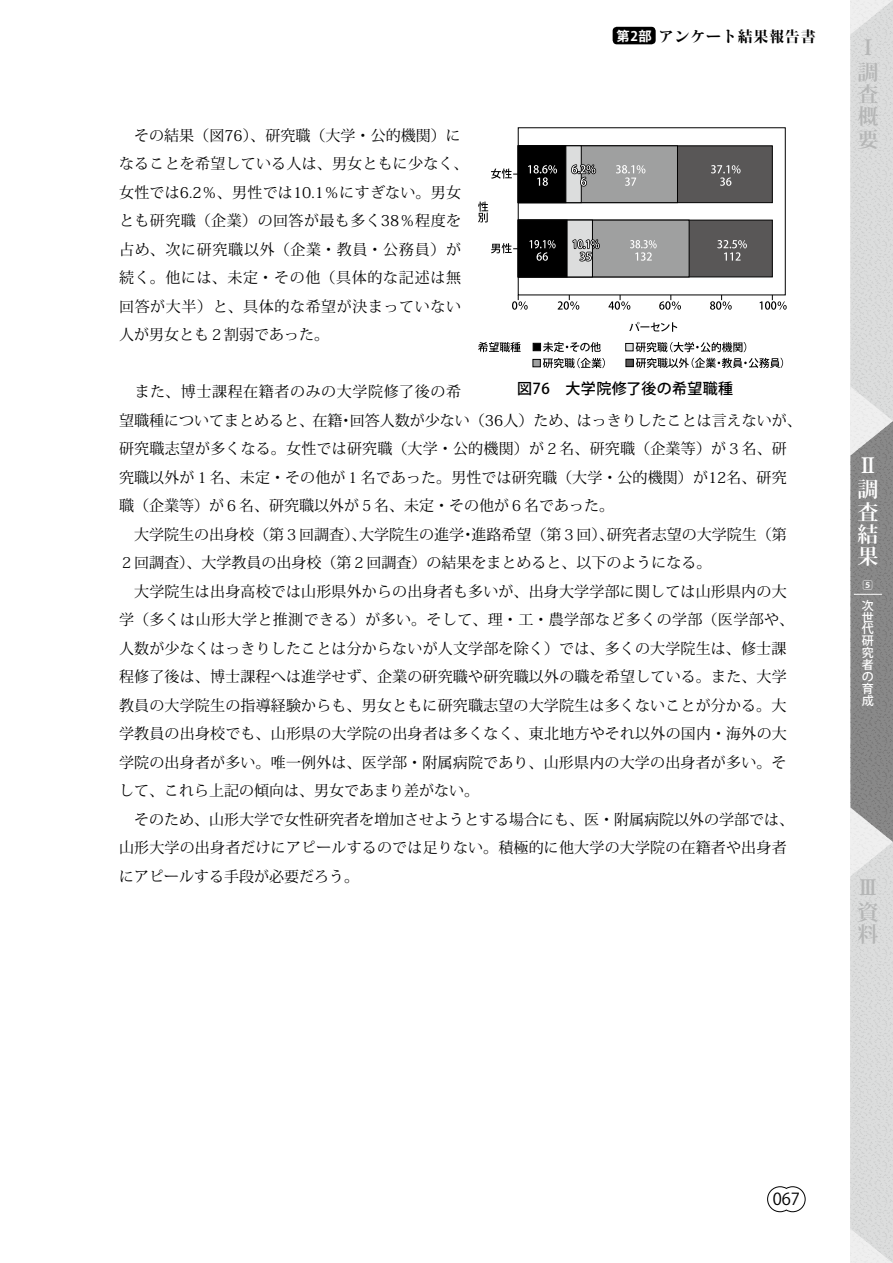
<style>
.page{position:relative;width:893px;height:1263px;background:#fff}
.page>*{position:absolute;margin:0;border:0;box-sizing:border-box;transform-origin:0 0}
.t1{font:700 21px/24.9px "Koz Min Std";color:#b5b6b6}
.t2{font:700 21px/22.2px "Koz Min Std";color:#fff}
.t3{font:16.5px "Koz Go Std";color:#000}
.t4{font:15px/28.5px "Koz Min Std";letter-spacing:.01em;color:#000}
.t5{font:500 15px "Koz Go Std";letter-spacing:.025em;color:#000}
.t6{font:800 15px "Kocho Std";letter-spacing:.05em;color:#000}
.t7{font:500 12px/11.9px "Koz Go Std";color:#fff;text-align:justify}
.t8{font:700 10.5px "Koz Go Pro";color:#fff}
.s1{font-family:"Koz Go Std";font-weight:700;font-size:13.2px;color:#fff}
</style>
<div class="page">
<svg style="left:767px;top:1186px;width:39px;height:26px"></svg>
<svg style="left:850px;top:0;width:43px;height:1263px;background:#c1c2c2"></svg>
<div style="left:613px;top:27px;width:43px;height:17px;background:#000;border-radius:4px"></div>
<svg style="left:629px;top:322px;width:48px;height:10px"></svg>
<svg style="left:478px;top:342px;width:43px;height:10px"></svg>
<div style="left:518px;top:220px;width:254px;height:57px;background:#595757;border:1px solid #000"></div>
<div style="left:518px;top:220px;width:171px;height:57px;background:#9fa0a0;border:1px solid #000"></div>
<div style="left:518px;top:220px;width:75px;height:57px;background:#dcdddd;border:1px solid #000"></div>
<div style="left:518px;top:220px;width:49px;height:57px;background:#000"></div>
<div style="left:518px;top:146px;width:254px;height:57px;background:#595757;border:1px solid #000"></div>
<div style="left:518px;top:146px;width:160px;height:57px;background:#9fa0a0;border:1px solid #000"></div>
<div style="left:518px;top:146px;width:63px;height:57px;background:#dcdddd"></div>
<div style="left:518px;top:146px;width:48px;height:57px;background:#000"></div>
<svg style="left:478px;top:202px;width:10px;height:20px"></svg>
<svg style="left:491px;top:243px;width:27px;height:10px"></svg>
<svg style="left:491px;top:169px;width:27px;height:10px"></svg>
<svg style="left:512px;top:295px;width:16px;height:15px"></svg>
<svg style="left:558px;top:295px;width:21px;height:15px"></svg>
<svg style="left:717px;top:240px;width:30px;height:21px"></svg>
<svg style="left:711px;top:165px;width:30px;height:21px"></svg>
<svg style="left:529px;top:240px;width:27px;height:21px"></svg>
<svg style="left:630px;top:240px;width:27px;height:21px"></svg>
<svg style="left:528px;top:165px;width:29px;height:21px"></svg>
<svg style="left:616px;top:165px;width:29px;height:21px"></svg>
<svg style="left:608px;top:295px;width:22px;height:15px"></svg>
<svg style="left:659px;top:295px;width:22px;height:15px"></svg>
<svg style="left:710px;top:295px;width:22px;height:15px"></svg>
<svg style="left:759px;top:295px;width:28px;height:15px"></svg>
<svg style="left:543px;top:358px;width:62px;height:10px"></svg>
<div style="left:533px;top:359px;width:7px;height:8px;background:#9fa0a0"></div>
<div style="left:533px;top:359px;width:7px;height:8px;border:1px solid #000"></div>
<svg style="left:571px;top:163px;width:26px;height:24px"></svg>
<svg style="left:572px;top:238px;width:28px;height:24px"></svg>
<svg style="left:543px;top:342px;width:58px;height:10px"></svg>
<div style="left:533px;top:343px;width:8px;height:8px;background:#000;border:1px solid #000"></div>
<svg style="left:636px;top:358px;width:147px;height:10px"></svg>
<div style="left:626px;top:359px;width:7px;height:8px;background:#595757"></div>
<div style="left:626px;top:359px;width:7px;height:8px;border:1px solid #000"></div>
<svg style="left:636px;top:342px;width:110px;height:10px"></svg>
<div style="left:625px;top:343px;width:8px;height:8px;background:#dcdddd;border:1px solid #000"></div>
<p class="t4" style="left:119px;top:121px;width:351px">　その結果（図76）、研究職（大学・公的機関）になることを希望している人は、男女ともに少なく、女性では6.2％、男性では10.1％にすぎない。男女とも研究職（企業）の回答が最も多く38％程度を占め、次に研究職以外（企業・教員・公務員）が続く。他には、未定・その他（具体的な記述は無回答が大半）と、具体的な希望が決まっていない人が男女とも２割弱であった。</p>
<p class="t6" style="left:616px;top:24px;width:201px"><span class="s1">第2部</span>アンケート結果報告書</p>
<p class="t5" style="left:517px;top:379px;width:217px">図76　大学院修了後の希望職種</p>
<p class="t4" style="left:119px;top:378px;width:684px">　また、博士課程在籍者のみの大学院修了後の希<br>望職種についてまとめると、在籍・回答人数が少ない（36人）ため、はっきりしたことは言えないが、研究職志望が多くなる。女性では研究職（大学・公的機関）が２名、研究職（企業等）が３名、研究職以外が１名、未定・その他が１名であった。男性では研究職（大学・公的機関）が12名、研究職（企業等）が６名、研究職以外が５名、未定・その他が６名であった。<br>　大学院生の出身校（第３回調査）、大学院生の進学・進路希望（第３回）、研究者志望の大学院生（第２回調査）、大学教員の出身校（第２回調査）の結果をまとめると、以下のようになる。<br>　大学院生は出身高校では山形県外からの出身者も多いが、出身大学学部に関しては山形県内の大学（多くは山形大学と推測できる）が多い。そして、理・工・農学部など多くの学部（医学部や、人数が少なくはっきりしたことは分からないが人文学部を除く）では、多くの大学院生は、修士課程修了後は、博士課程へは進学せず、企業の研究職や研究職以外の職を希望している。また、大学教員の大学院生の指導経験からも、男女ともに研究職志望の大学院生は多くないことが分かる。大学教員の出身校でも、山形県の大学院の出身者は多くなく、東北地方やそれ以外の国内・海外の大学院の出身者が多い。唯一例外は、医学部・附属病院であり、山形県内の大学の出身者が多い。そして、これら上記の傾向は、男女であまり差がない。<br>　そのため、山形大学で女性研究者を増加させようとする場合にも、医・附属病院以外の学部では、山形大学の出身者だけにアピールするのでは足りない。積極的に他大学の大学院の在籍者や出身者にアピールする手段が必要だろう。</p>
<h1 class="t1" style="left:857px;top:35px;width:22px">Ⅰ調</h1>
<h1 class="t1" style="left:857px;top:83px;width:22px;line-height:22.2px;text-align:justify">査概要</h1>
<h1 class="t2" style="left:857px;top:452px;width:22px;line-height:24.9px">Ⅱ調</h1>
<h1 class="t2" style="left:857px;top:501px;width:22px;text-align:justify">査結果</h1>
<p class="t7" style="left:862px;top:600px;width:13px">次世代研究者の育成</p>
<p class="t8" style="left:863px;top:578px;width:12px">5</p>
<h1 class="t1" style="left:857px;top:875px;width:22px">Ⅲ資</h1>
<h1 class="t1" style="left:857px;top:922px;width:22px">料</h1>
<p class="t3" style="left:773px;top:1189px;width:29px">067</p>
</div>
